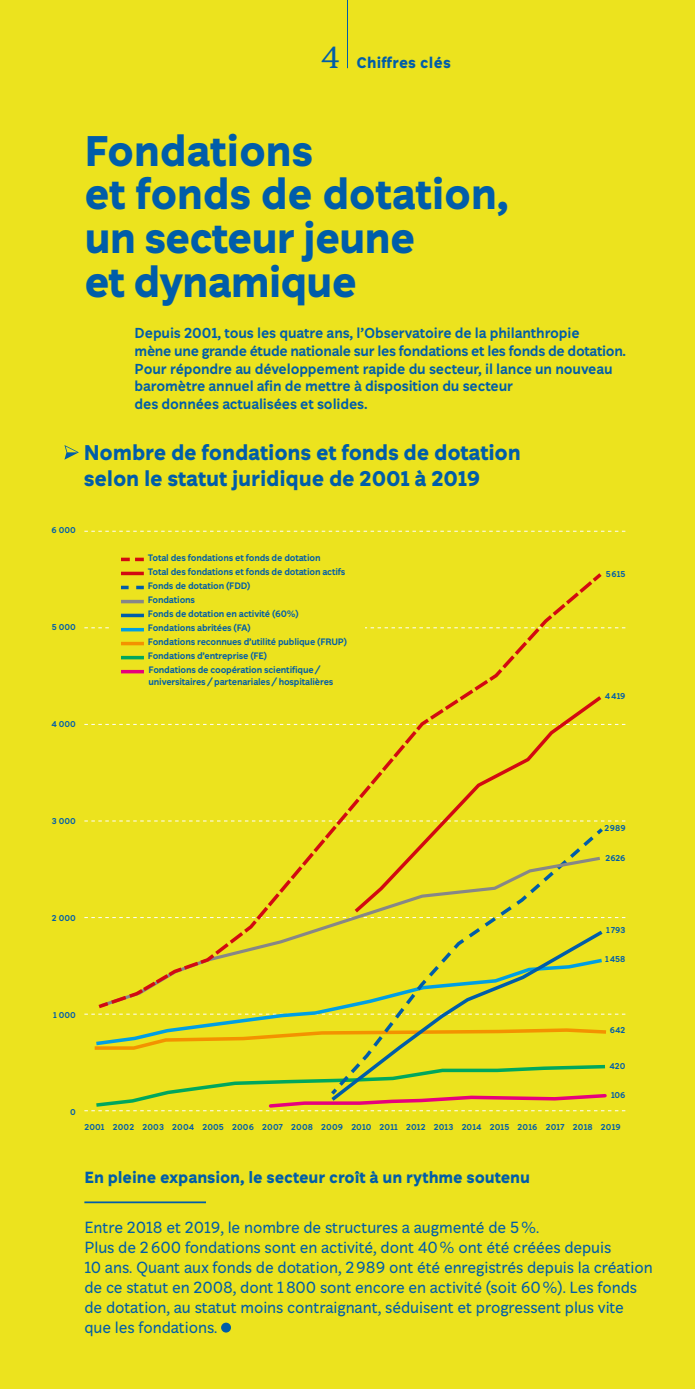
<style>
.page{position:relative;width:695px;height:1389px;background:#fff}
.page>*{position:absolute;margin:0;border:0;box-sizing:border-box;transform-origin:0 0}
.t1{font:800 44.1px/43.8px "Fondation";letter-spacing:-.02em;color:#005da9}
.t2{font:31.5px "Fondation Texte";color:#005da9}
.t3{font:800 21.88px/26.2px "Fondation";letter-spacing:-.01em;color:#005da9}
.t4{font:16.62px/19.9px "Fondation";letter-spacing:-.005em;color:#005da9}
.t5{font:800 16.62px "Fondation";letter-spacing:-.005em;color:#005da9}
.t6{font:800 15.75px "Fondation";letter-spacing:.015em;color:#005da9}
.t7{font:700 14.88px/17.8px "Fondation";letter-spacing:-.01em;color:#005da9}
.t8{font:700 9.62px/11.5px "Fondation";letter-spacing:-.02em;color:#005da9}
.t9{font:700 8.75px "Fondation";letter-spacing:.01em;color:#005da9}
</style>
<div class="page">
<div style="left:0;top:0;width:694px;height:1389px;background:#ece31e"></div>
<hr style="left:347px;top:0;width:1px;height:68px;background:#005da9">
<div style="left:221px;top:1323px;width:10px;height:10px;background:#005da9;border-radius:50%"></div>
<svg style="left:64px;top:445px;width:15px;height:15px"></svg>
<svg style="left:84px;top:531px;width:541px;height:1px"></svg>
<hr style="left:84px;top:1201px;width:122px;height:2px;background:#005da9">
<svg style="left:121px;top:558px;width:23px;height:3px"></svg>
<hr style="left:121px;top:572px;width:23px;height:3px;background:#d20a11">
<svg style="left:84px;top:576px;width:541px;height:535px"></svg>
<hr style="left:121px;top:600px;width:23px;height:3px;background:#878787">
<hr style="left:123px;top:614px;width:19px;height:3px;background:#005da9">
<hr style="left:123px;top:628px;width:19px;height:3px;background:#009fe3">
<hr style="left:123px;top:642px;width:19px;height:3px;background:#f39200">
<hr style="left:123px;top:656px;width:19px;height:3px;background:#00a75d">
<hr style="left:123px;top:670px;width:19px;height:3px;background:#e6007d">
<p class="t2" style="left:321px;top:38px;width:20px">4</p>
<p class="t6" style="left:356px;top:53px;width:96px">Chiffres clés</p>
<p class="t1" style="left:84px;top:130px;width:426px">Fondations<br>et fonds de dotation, un secteur jeune<br>et dynamique</p>
<p class="t7" style="left:135px;top:324px;width:493px">Depuis 2001, tous les quatre ans, l’Observatoire de la philanthropie<br>mène une grande étude nationale sur les fondations et les fonds de dotation.<br>Pour répondre au développement rapide du secteur, il lance un nouveau baromètre annuel afin de mettre à disposition du secteur<br>des données actualisées et solides.</p>
<p class="t3" style="left:84px;top:440px;width:438px">Nombre de fondations et fonds de dotation selon le statut juridique de 2001 à 2019</p>
<p class="t9" style="left:51px;top:524px;width:26px">6 000</p>
<p class="t9" style="left:52px;top:621px;width:25px">5 000</p>
<p class="t9" style="left:51px;top:718px;width:26px">4 000</p>
<p class="t8" style="left:148px;top:552px;width:174px">Total des fondations et fonds de dotation</p>
<p class="t8" style="left:148px;top:566px;width:199px">Total des fondations et fonds de dotation actifs</p>
<p class="t8" style="left:148px;top:580px;width:104px">Fonds de dotation (FDD)</p>
<p class="t8" style="left:148px;top:595px;width:49px">Fondations</p>
<p class="t8" style="left:148px;top:609px;width:152px">Fonds de dotation en activité (60%)</p>
<p class="t8" style="left:148px;top:623px;width:104px">Fondations abritées (FA)</p>
<p class="t8" style="left:148px;top:637px;width:200px">Fondations reconnues d’utilité publique (FRUP)</p>
<p class="t8" style="left:148px;top:651px;width:121px">Fondations d’entreprise (FE)</p>
<p class="t8" style="left:148px;top:665px;width:186px">Fondations de coopération scientifique / universitaires / partenariales / hospitalières</p>
<p class="t9" style="left:605px;top:568px;width:21px">5615</p>
<p class="t9" style="left:604px;top:691px;width:22px">4419</p>
<p class="t9" style="left:52px;top:815px;width:25px">3 000</p>
<p class="t9" style="left:604px;top:823px;width:23px">2989</p>
<p class="t9" style="left:605px;top:852px;width:22px">2626</p>
<p class="t9" style="left:52px;top:913px;width:25px">2 000</p>
<p class="t9" style="left:606px;top:924px;width:21px">1793</p>
<p class="t9" style="left:605px;top:954px;width:22px">1458</p>
<p class="t9" style="left:53px;top:1010px;width:24px">1 000</p>
<p class="t9" style="left:70px;top:1107px;width:7px">0</p>
<p class="t9" style="left:610px;top:1025px;width:17px">642</p>
<p class="t9" style="left:609px;top:1061px;width:17px">420</p>
<p class="t9" style="left:611px;top:1090px;width:16px">106</p>
<p class="t9" style="left:84px;top:1122px;width:537px">2001 2002 2003 2004 2005 2006 2007 2008 2009 2010 2011 2012 2013 2014 2015 2016 2017 2018 2019</p>
<p class="t5" style="left:84px;top:1167px;width:447px">En pleine expansion, le secteur croît à un rythme soutenu</p>
<p class="t4" style="left:84px;top:1218px;width:570px">Entre 2018 et 2019, le nombre de structures a augmenté de 5%.<br>Plus de 2600 fondations sont en activité, dont 40% ont été créées depuis<br>10 ans. Quant aux fonds de dotation, 2989 ont été enregistrés depuis la création de ce statut en 2008, dont 1800 sont encore en activité (soit 60%). Les fonds de dotation, au statut moins contraignant, séduisent et progressent plus vite que les fondations.</p>
</div>
